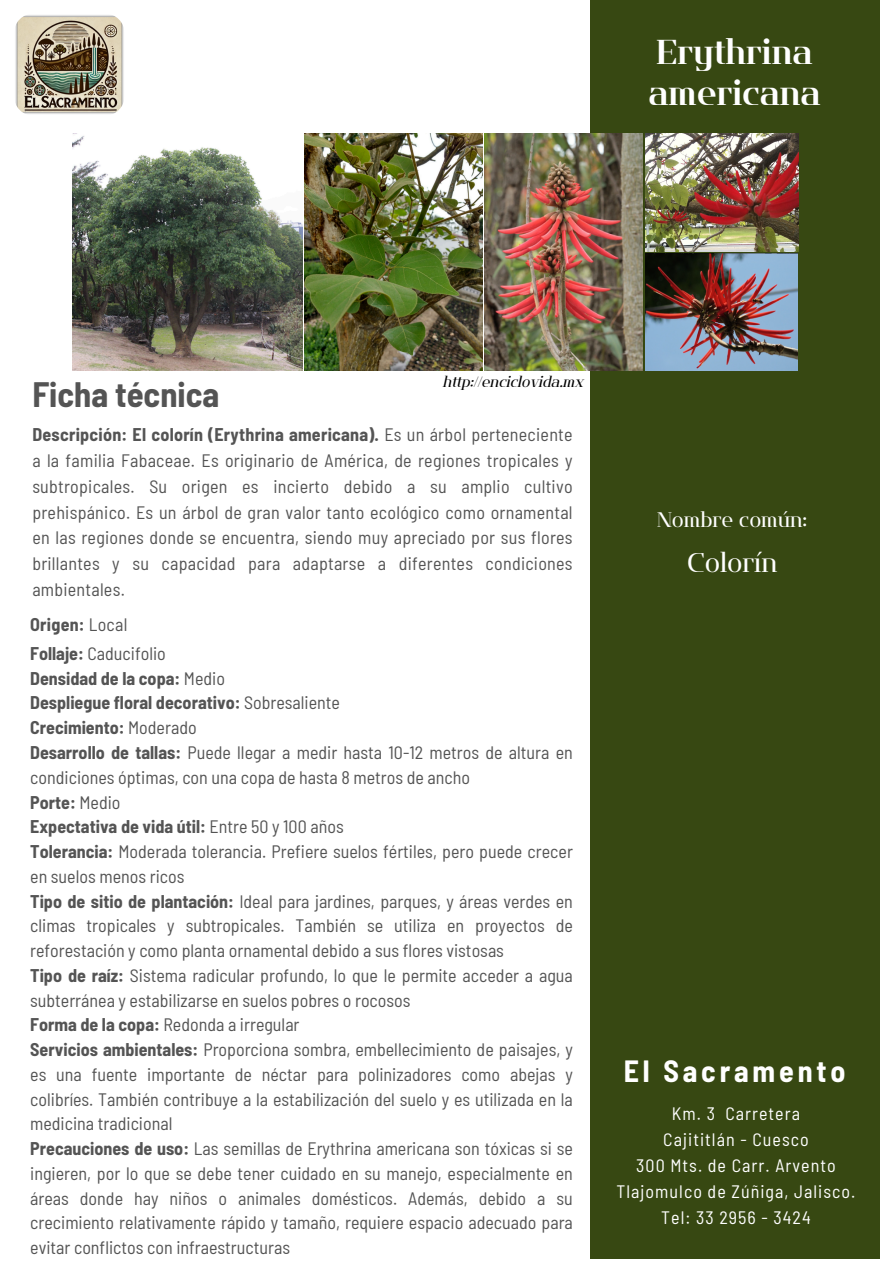
<style>
.page{position:relative;width:894px;height:1264px;background:#fff}
.page>*{position:absolute;margin:0;border:0;box-sizing:border-box;transform-origin:0 0}
.t1{font:34.5px/40.5px "Flatory Serif 700";color:#fff}
.t2{font:700 semi-condensed 34.5px "Barlow";color:#545454}
.t3{font:700 semi-condensed 30px "Barlow";letter-spacing:.13em;color:#fff}
.t4{font:27px "Flatory Serif 400";color:#fff}
.t5{font:21px "Flatory Serif 400";color:#fff}
.t6{font:semi-condensed 18px/24.8px "Barlow";color:#545454}
.t7{font:semi-condensed 18px/26px "Barlow";letter-spacing:.055em;color:#fff;text-align:center}
.t8{font:15px "Flatory Serif 400 It";color:#000}
.s1{font-weight:700}
</style>
<div class="page">
<div style="left:589px;top:0;width:290px;height:1258px;background:#374812"></div>
<img style="left:72px;top:133px;width:230px;height:238px">
<img style="left:305px;top:134px;width:177px;height:236px">
<img style="left:484px;top:133px;width:158px;height:238px">
<img style="left:645px;top:134px;width:153px;height:236px">
<img style="left:14px;top:13px;width:111px;height:103px;border-radius:20px">
<h1 class="t1" style="left:648px;top:32px;width:174px">Erythrina americana</h1>
<h1 class="t2" style="left:32px;top:373px;width:188px">Ficha técnica</h1>
<p class="t8" style="left:442px;top:373px;width:142px">http://enciclovida.mx</p>
<p class="t6" style="left:32px;top:421px;width:541px;line-height:25.8px;text-align:justify"><span class="s1">Descripción: El colorín (Erythrina americana).</span> Es un árbol perteneciente a la familia Fabaceae. Es originario de América, de regiones tropicales y subtropicales. Su origen es incierto debido a su amplio cultivo prehispánico. Es un árbol de gran valor tanto ecológico como ornamental en las regiones donde se encuentra, siendo muy apreciado por sus flores brillantes y su capacidad para adaptarse a diferentes condiciones ambientales.</p>
<p class="t6" style="left:30px;top:609px;width:137px;line-height:29.2px"><span class="s1">Origen:</span> Local<br><span class="s1">Follaje:</span> Caducifolio</p>
<p class="t6" style="left:30px;top:665px;width:544px"><span class="s1">Densidad de la copa:</span> Medio<br><span class="s1">Despliegue floral decorativo:</span> Sobresaliente<br><span class="s1">Crecimiento:</span> Moderado<br><span class="s1">Desarrollo de tallas:</span> Puede llegar a medir hasta 10-12 metros de altura en condiciones óptimas, con una copa de hasta 8 metros de ancho<br><span class="s1">Porte:</span> Medio<br><span class="s1">Expectativa de vida útil:</span> Entre 50 y 100 años<br><span class="s1">Tolerancia:</span> Moderada tolerancia. Prefiere suelos fértiles, pero puede crecer en suelos menos ricos<br><span class="s1">Tipo de sitio de plantación:</span> Ideal para jardines, parques, y áreas verdes en climas tropicales y subtropicales. También se utiliza en proyectos de reforestación y como planta ornamental debido a sus flores vistosas<br><span class="s1">Tipo de raíz:</span> Sistema radicular profundo, lo que le permite acceder a agua subterránea y estabilizarse en suelos pobres o rocosos<br><span class="s1">Forma de la copa:</span> Redonda a irregular<br><span class="s1">Servicios ambientales:</span> Proporciona sombra, embellecimiento de paisajes, y es una fuente importante de néctar para polinizadores como abejas y colibríes. También contribuye a la estabilización del suelo y es utilizada en la medicina tradicional<br><span class="s1">Precauciones de uso:</span> Las semillas de Erythrina americana son tóxicas si se ingieren, por lo que se debe tener cuidado en su manejo, especialmente en áreas donde hay niños o animales domésticos. Además, debido a su crecimiento relativamente rápido y tamaño, requiere espacio adecuado para evitar conflictos con infraestructuras</p>
<p class="t5" style="left:657px;top:507px;width:152px">Nombre común:</p>
<h3 class="t4" style="left:686px;top:547px;width:92px">Colorín</h3>
<h2 class="t3" style="left:623px;top:1051px;width:223px">El Sacramento</h2>
<p class="t7" style="left:616px;top:1099px;width:240px">Km. 3 Carretera<br>Cajititlán - Cuesco<br>300 Mts. de Carr. Arvento<br>Tlajomulco de Zúñiga, Jalisco.<br>Tel: 33 2956 - 3424</p>
</div>
